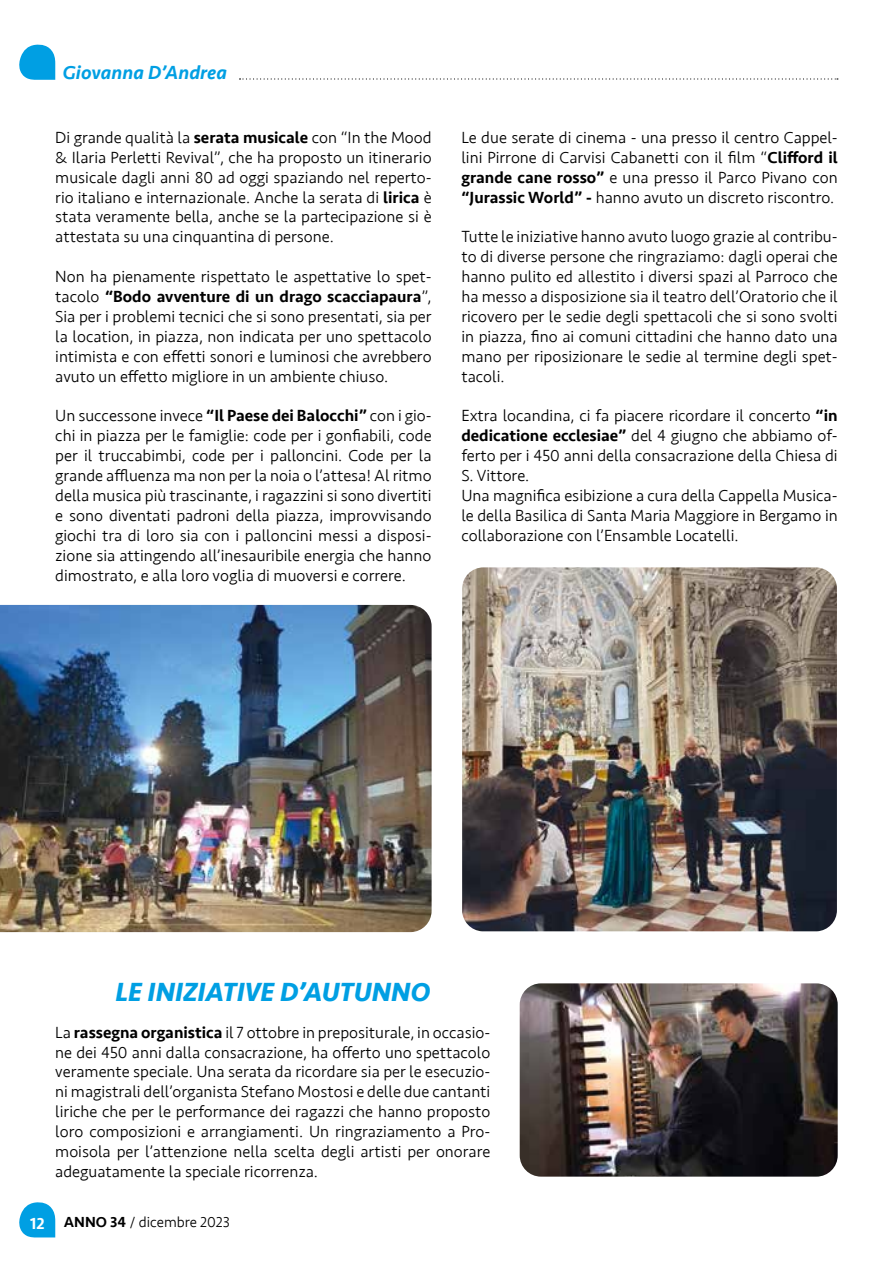
<style>
.page{position:relative;width:893px;height:1263px;background:#fff}
.page>*{position:absolute;margin:0;border:0;box-sizing:border-box;transform-origin:0 0}
.t1{font:italic 700 27px "Seravek";color:#009fe3}
.t2{font:italic 500 19.5px "Seravek";color:#009fe3}
.t3{font:300 16.65px/20px "Seravek";color:#000;text-align:justify}
.t4{font:300 15px "Seravek";color:#000}
.s1{font-weight:500}
.s2{font-weight:500;font-size:16.5px;color:#fff}
</style>
<div class="page">
<svg style="left:19px;top:44px;width:36px;height:36px"></svg>
<svg style="left:240px;top:78px;width:598px;height:2px"></svg>
<svg style="left:19px;top:1202px;width:36px;height:35px"></svg>
<img style="left:462px;top:567px;width:375px;height:364px">
<img style="left:520px;top:983px;width:318px;height:193px">
<img style="left:0;top:605px;width:432px;height:327px">
<p class="t2" style="left:63px;top:60px;width:166px">Giovanna D’Andrea</p>
<p class="t3" style="left:55px;top:128px;width:378px">Di grande qualità la <span class="s1">serata musicale</span> con “In the Mood &amp; Ilaria Perletti Revival”, che ha proposto un itinerario musicale dagli anni 80 ad oggi spaziando nel reperto&shy;rio italiano e internazionale. Anche la serata di <span class="s1">lirica</span> è stata veramente bella, anche se la partecipazione si è attestata su una cinquantina di persone.</p>
<p class="t3" style="left:55px;top:267px;width:378px">Non ha pienamente rispettato le aspettative lo spet&shy;tacolo <span class="s1">“Bodo avventure di un drago scacciapaura</span>”, Sia per i problemi tecnici che si sono presentati, sia per la location, in piazza, non indicata per uno spettacolo intimista e con effetti sonori e luminosi che avrebbero avuto un effetto migliore in un ambiente chiuso.</p>
<p class="t3" style="left:55px;top:406px;width:378px">Un successone invece <span class="s1">“Il Paese dei Balocchi”</span> con i gio&shy;chi in piazza per le famiglie: code per i gonfiabili, code per il truccabimbi, code per i palloncini. Code per la grande affluenza ma non per la noia o l’attesa! Al ritmo della musica più trascinante, i ragazzini si sono divertiti e sono diventati padroni della piazza, improvvisando giochi tra di loro sia con i palloncini messi a disposi&shy;zione sia attingendo all’inesauribile energia che hanno dimostrato, e alla loro voglia di muoversi e correre.</p>
<p class="t3" style="left:461px;top:128px;width:378px">Le due serate di cinema - una presso il centro Cappel&shy;lini Pirrone di Carvisi Cabanetti con il film “<span class="s1">Clifford il grande cane rosso”</span> e una presso il Parco Pivano con <span class="s1">“Jurassic World” -</span> hanno avuto un discreto riscontro.</p>
<p class="t3" style="left:461px;top:227px;width:378px">Tutte le iniziative hanno avuto luogo grazie al contribu&shy;to di diverse persone che ringraziamo: dagli operai che hanno pulito ed allestito i diversi spazi al Parroco che ha messo a disposizione sia il teatro dell’Oratorio che il ricovero per le sedie degli spettacoli che si sono svolti in piazza, fino ai comuni cittadini che hanno dato una mano per riposizionare le sedie al termine degli spet&shy;tacoli.</p>
<p class="t3" style="left:461px;top:406px;width:378px;text-align:left">Extra locandina, ci fa piacere ricordare il concerto <span class="s1">“in dedicatione ecclesiae”</span> del 4 giugno che abbiamo of&shy;ferto per i 450 anni della consacrazione della Chiesa di S. Vittore.<br>Una magnifica esibizione a cura della Cappella Musica&shy;le della Basilica di Santa Maria Maggiore in Bergamo in collaborazione con l’Ensamble Locatelli.</p>
<h1 class="t1" style="left:115px;top:969px;width:316px">LE INIZIATIVE D’AUTUNNO</h1>
<p class="t3" style="left:55px;top:1022px;width:437px">La <span class="s1">rassegna organistica</span> il 7 ottobre in prepositurale, in occasio&shy;ne dei 450 anni dalla consacrazione, ha offerto uno spettacolo veramente speciale. Una serata da ricordare sia per le esecuzio&shy;ni magistrali dell’organista Stefano Mostosi e delle due cantanti liriche che per le performance dei ragazzi che hanno proposto loro composizioni e arrangiamenti. Un ringraziamento a Pro&shy;moisola per l’attenzione nella scelta degli artisti per onorare adeguatamente la speciale ricorrenza.</p>
<p class="t4" style="left:30px;top:1213px;width:201px"><span class="s2">12</span> <span class="s1">ANNO 34</span> / dicembre 2023</p>
</div>
